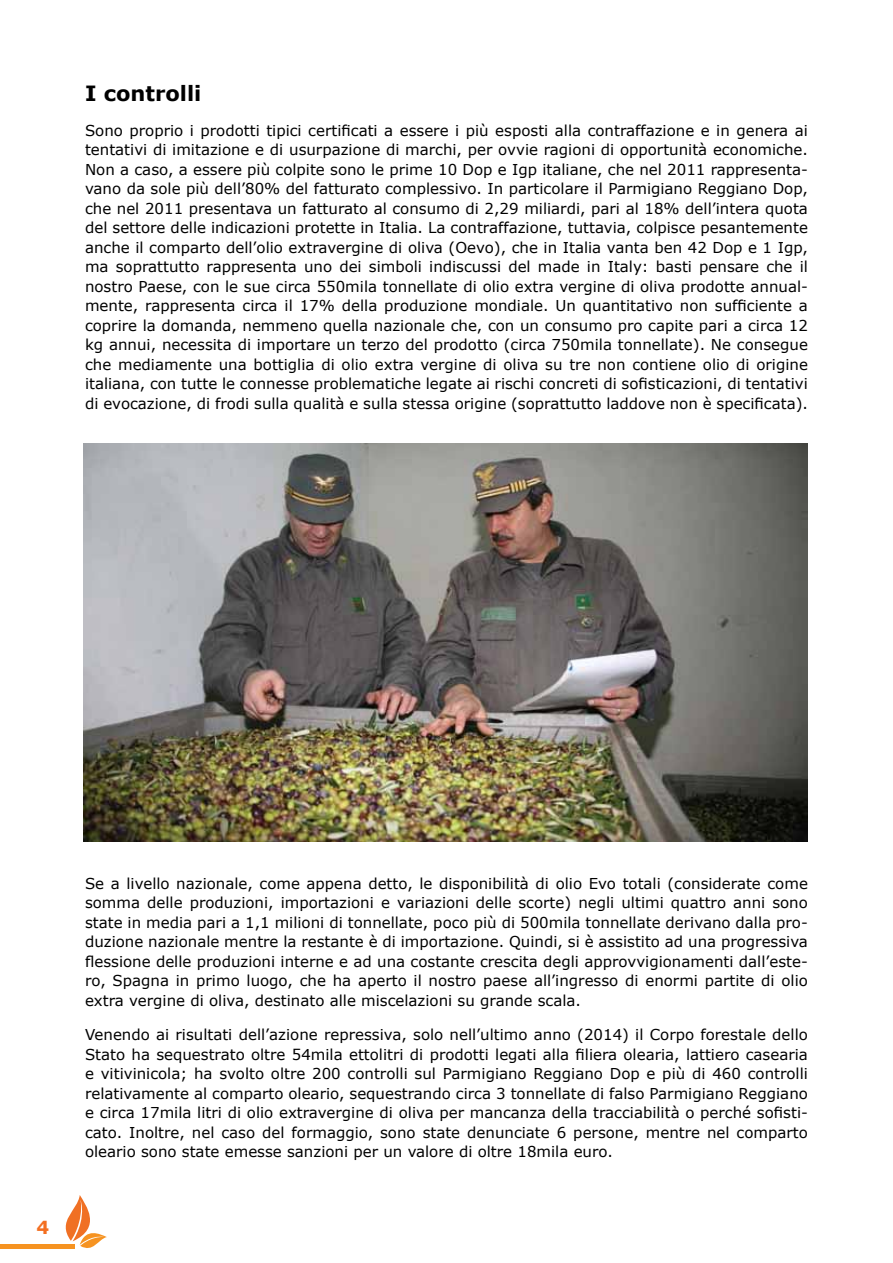
<style>
.page{position:relative;width:893px;height:1263px;background:#fff}
.page>*{position:absolute;margin:0;border:0;box-sizing:border-box;transform-origin:0 0}
.t1{font:700 21px "Verdana";color:#000}
.t2{font:700 18px "Verdana";color:#f36f21}
.t3{font:15px/19.5px "Verdana";color:#000;text-align:justify}
</style>
<div class="page">
<svg style="left:65px;top:1195px;width:42px;height:53px"></svg>
<div style="left:0;top:1244px;width:75px;height:5px;background:#f69321"></div>
<img style="left:84px;top:444px;width:724px;height:398px">
<h1 class="t1" style="left:85px;top:80px;width:118px">I controlli</h1>
<p class="t3" style="left:85px;top:121px;width:724px">Sono proprio i prodotti tipici certificati a essere i più esposti alla contraffazione e in genera ai tentativi di imitazione e di usurpazione di marchi, per ovvie ragioni di opportunità economiche.<br>Non a caso, a essere più colpite sono le prime 10 Dop e Igp italiane, che nel 2011 rappresenta&shy;vano da sole più dell’80% del fatturato complessivo. In particolare il Parmigiano Reggiano Dop, che nel 2011 presentava un fatturato al consumo di 2,29 miliardi, pari al 18% dell’intera quota del settore delle indicazioni protette in Italia. La contraffazione, tuttavia, colpisce pesantemente anche il comparto dell’olio extravergine di oliva (Oevo), che in Italia vanta ben 42 Dop e 1 Igp, ma soprattutto rappresenta uno dei simboli indiscussi del made in Italy: basti pensare che il nostro Paese, con le sue circa 550mila tonnellate di olio extra vergine di oliva prodotte annual&shy;mente, rappresenta circa il 17% della produzione mondiale. Un quantitativo non sufficiente a coprire la domanda, nemmeno quella nazionale che, con un consumo pro capite pari a circa 12 kg annui, necessita di importare un terzo del prodotto (circa 750mila tonnellate). Ne consegue che mediamente una bottiglia di olio extra vergine di oliva su tre non contiene olio di origine italiana, con tutte le connesse problematiche legate ai rischi concreti di sofisticazioni, di tentativi di evocazione, di frodi sulla qualità e sulla stessa origine (soprattutto laddove non è specificata).</p>
<p class="t2" style="left:36px;top:1215px;width:14px">4</p>
<p class="t3" style="left:85px;top:874px;width:724px">Se a livello nazionale, come appena detto, le disponibilità di olio Evo totali (considerate come somma delle produzioni, importazioni e variazioni delle scorte) negli ultimi quattro anni sono state in media pari a 1,1 milioni di tonnellate, poco più di 500mila tonnellate derivano dalla pro&shy;duzione nazionale mentre la restante è di importazione. Quindi, si è assistito ad una progressiva flessione delle produzioni interne e ad una costante crescita degli approvvigionamenti dall’este&shy;ro, Spagna in primo luogo, che ha aperto il nostro paese all’ingresso di enormi partite di olio extra vergine di oliva, destinato alle miscelazioni su grande scala.</p>
<p class="t3" style="left:85px;top:1025px;width:724px">Venendo ai risultati dell’azione repressiva, solo nell’ultimo anno (2014) il Corpo forestale dello Stato ha sequestrato oltre 54mila ettolitri di prodotti legati alla filiera olearia, lattiero casearia e vitivinicola; ha svolto oltre 200 controlli sul Parmigiano Reggiano Dop e più di 460 controlli relativamente al comparto oleario, sequestrando circa 3 tonnellate di falso Parmigiano Reggiano e circa 17mila litri di olio extravergine di oliva per mancanza della tracciabilità o perché sofisti&shy;cato. Inoltre, nel caso del formaggio, sono state denunciate 6 persone, mentre nel comparto oleario sono state emesse sanzioni per un valore di oltre 18mila euro.</p>
</div>
